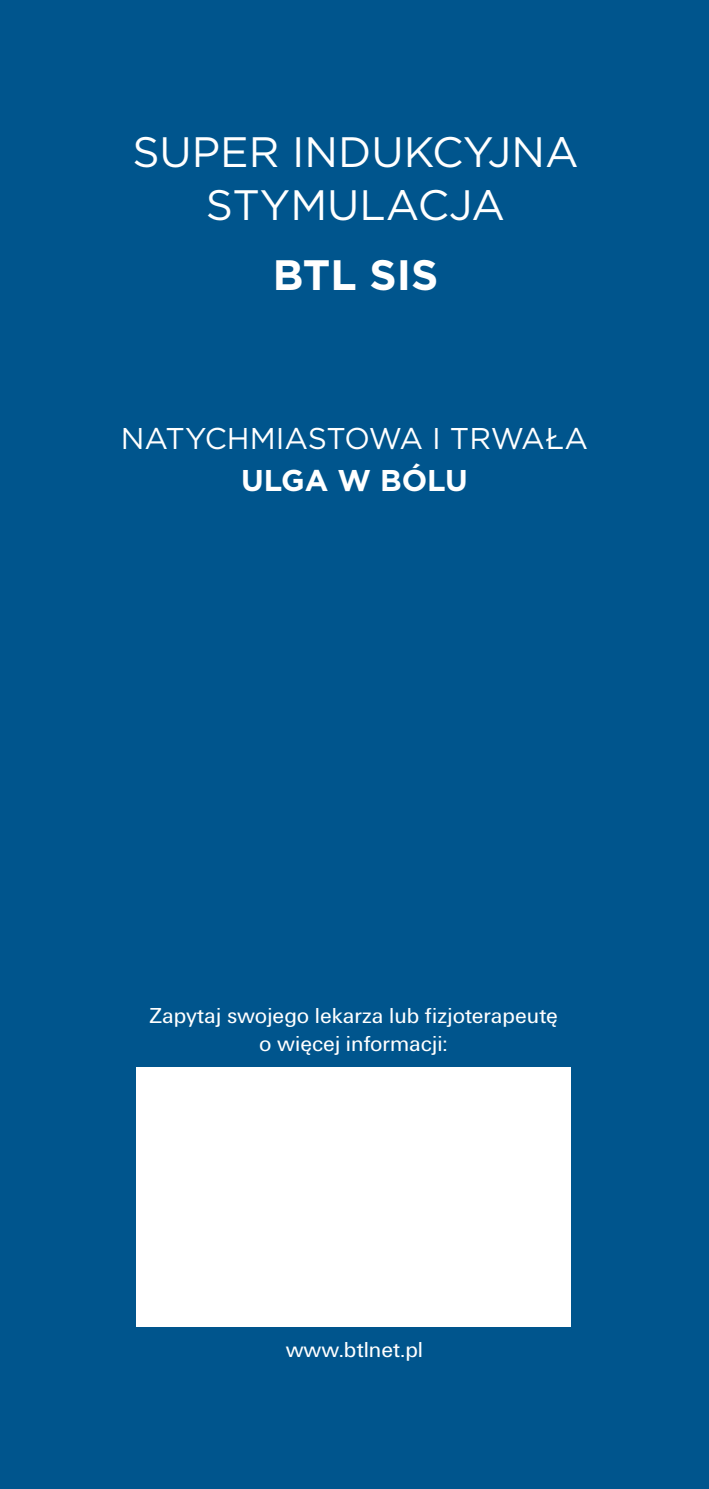
<style>
.page{position:relative;width:709px;height:1489px;background:#fff}
.page>*{position:absolute;margin:0;border:0;box-sizing:border-box;transform-origin:0 0}
.t1{font:42.5px/52.5px "Gotham";color:#fff;text-align:center}
.t2{font:700 42.5px "Gotham";color:#fff}
.t3{font:30px "Gotham";letter-spacing:-.005em;color:#fff}
.t4{font:700 30px "Gotham";color:#fff}
.t5{font:22.5px/27px "U001 TOT";color:#fff;text-align:center}
</style>
<div class="page">
<div style="left:0;top:0;width:709px;height:1488px;background:#00558d"></div>
<div style="left:136px;top:1067px;width:435px;height:259px;background:#fff"></div>
<h1 class="t1" style="left:132px;top:125px;width:448px">SUPER INDUKCYJNA<br>STYMULACJA</h1>
<h1 class="t2" style="left:273px;top:246px;width:167px">BTL SIS</h1>
<h2 class="t3" style="left:121px;top:419px;width:468px">NATYCHMIASTOWA I TRWAŁA</h2>
<h2 class="t4" style="left:241px;top:461px;width:228px">ULGA W BÓLU</h2>
<p class="t5" style="left:149px;top:1002px;width:410px">Zapytaj swojego lekarza lub fizjoterapeutę o więcej informacji:</p>
<p class="t5" style="left:286px;top:1336px;width:139px">www.btlnet.pl</p>
</div>
